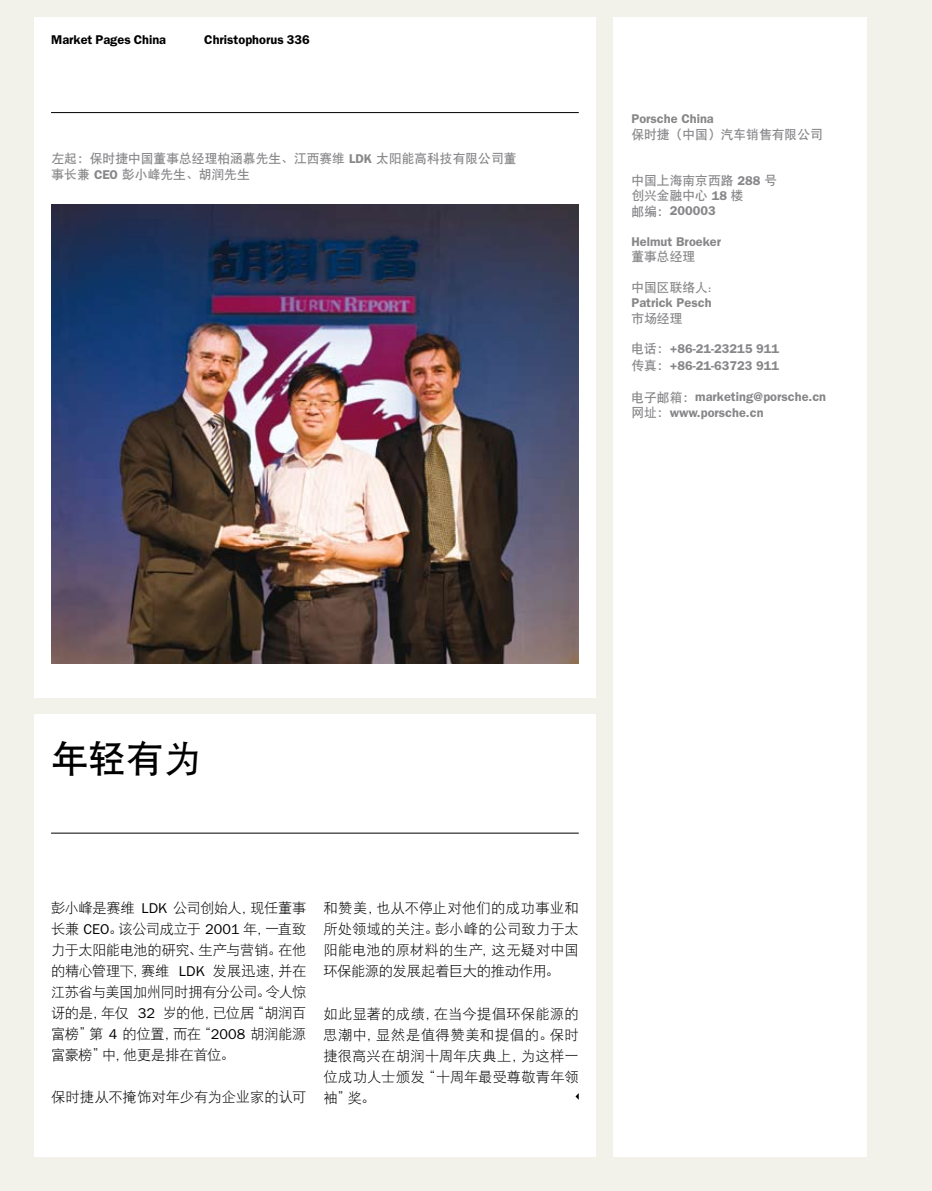
<style>
.page{position:relative;width:932px;height:1191px;background:#fff}
.page>*{position:absolute;margin:0;border:0;box-sizing:border-box;transform-origin:0 0}
.t1{font:37.5px "DFP Hei W7";color:#000}
.t2{font:14.25px/21px "DFP Hei W3";letter-spacing:-.005em;color:#000;text-align:justify}
.t3{font:600 12.75px/15.3px "Franklin Gothic";color:#87878a}
.t4{font:12.75px/15.1px "DFP Hei W7";color:#87878a}
.t5{font:600 12.75px "Franklin Gothic";color:#000}
.s1{font-family:"Franklin Gothic";font-weight:600}
.s2{font-family:"DFP Hei W7";font-weight:400}
.s3{font-family:"Franklin Gothic"}
</style>
<div class="page">
<div style="left:0;top:0;width:931px;height:1191px;background:#f2f1ea"></div>
<div style="left:34px;top:714px;width:561px;height:443px;background:#fff"></div>
<div style="left:612px;top:17px;width:254px;height:1140px;background:#fff"></div>
<div style="left:34px;top:17px;width:561px;height:680px;background:#fff"></div>
<img style="left:51px;top:204px;width:527px;height:459px">
<hr style="left:51px;top:832px;width:527px;height:1px;background:#000">
<hr style="left:51px;top:112px;width:527px;height:1px;background:#000">
<p class="t5" style="left:51px;top:32px;width:117px">Market Pages China</p>
<p class="t5" style="left:204px;top:32px;width:107px">Christophorus 336</p>
<p class="t4" style="left:52px;top:151px;width:466px">左起：保时捷中国董事总经理柏涵慕先生、江西赛维 <span class="s1">LDK</span> 太阳能高科技有限公司董事长兼 <span class="s1">CEO</span> 彭小峰先生、胡润先生</p>
<p class="t4" style="left:631px;top:111px;width:193px"><span class="s1">Porsche China<br></span>保时捷（中国）汽车销售有限公司</p>
<p class="t4" style="left:631px;top:172px;width:147px">中国上海南京西路 <span class="s1">288</span> 号创兴金融中心 <span class="s1">18</span> 楼<br>邮编：<span class="s1">200003</span></p>
<p class="t3" style="left:631px;top:233px;width:91px">Helmut Broeker<span class="s2">董事总经理</span></p>
<p class="t3" style="left:631px;top:280px;width:82px;text-align:justify"><span class="s2">中国区联络人:<br></span>Patrick Pesch<span class="s2">市场经理</span></p>
<p class="t3" style="left:631px;top:340px;width:149px;line-height:16.5px"><span class="s2">电话：</span>+86-21-23215 911<span class="s2">传真：</span>+86-21-63723 911</p>
<p class="t3" style="left:631px;top:389px;width:196px"><span class="s2">电子邮箱：</span>marketing@porsche.cn<span class="s2">网址：</span>www.porsche.cn</p>
<p class="t1" style="left:51px;top:738px;width:151px">年轻有为</p>
<p class="t2" style="left:51px;top:897px;width:257px">彭小峰是赛维 <span class="s3">LDK</span> 公司创始人，现任董事长兼 <span class="s3">CEO</span>。该公司成立于 <span class="s3">2001</span> 年，一直致力于太阳能电池的研究、生产与营销。在他的精心管理下，赛维 <span class="s3">LDK</span> 发展迅速，并在江苏省与美国加州同时拥有分公司。令人惊讶的是，年仅 <span class="s3">32</span> 岁的他，已位居“胡润百富榜”第 <span class="s3">4</span> 的位置，而在“<span class="s3">2008</span> 胡润能源富豪榜”中，他更是排在首位。</p>
<p class="t2" style="left:51px;top:1086px;width:257px">保时捷从不掩饰对年少有为企业家的认可</p>
<p class="t2" style="left:323px;top:897px;width:257px">和赞美，也从不停止对他们的成功事业和所处领域的关注。彭小峰的公司致力于太阳能电池的原材料的生产，这无疑对中国环保能源的发展起着巨大的推动作用。</p>
<p class="t2" style="left:323px;top:1002px;width:257px">如此显著的成绩，在当今提倡环保能源的思潮中，显然是值得赞美和提倡的。保时捷很高兴在胡润十周年庆典上，为这样一位成功人士颁发“十周年最受尊敬青年领袖”奖。</p>
</div>
